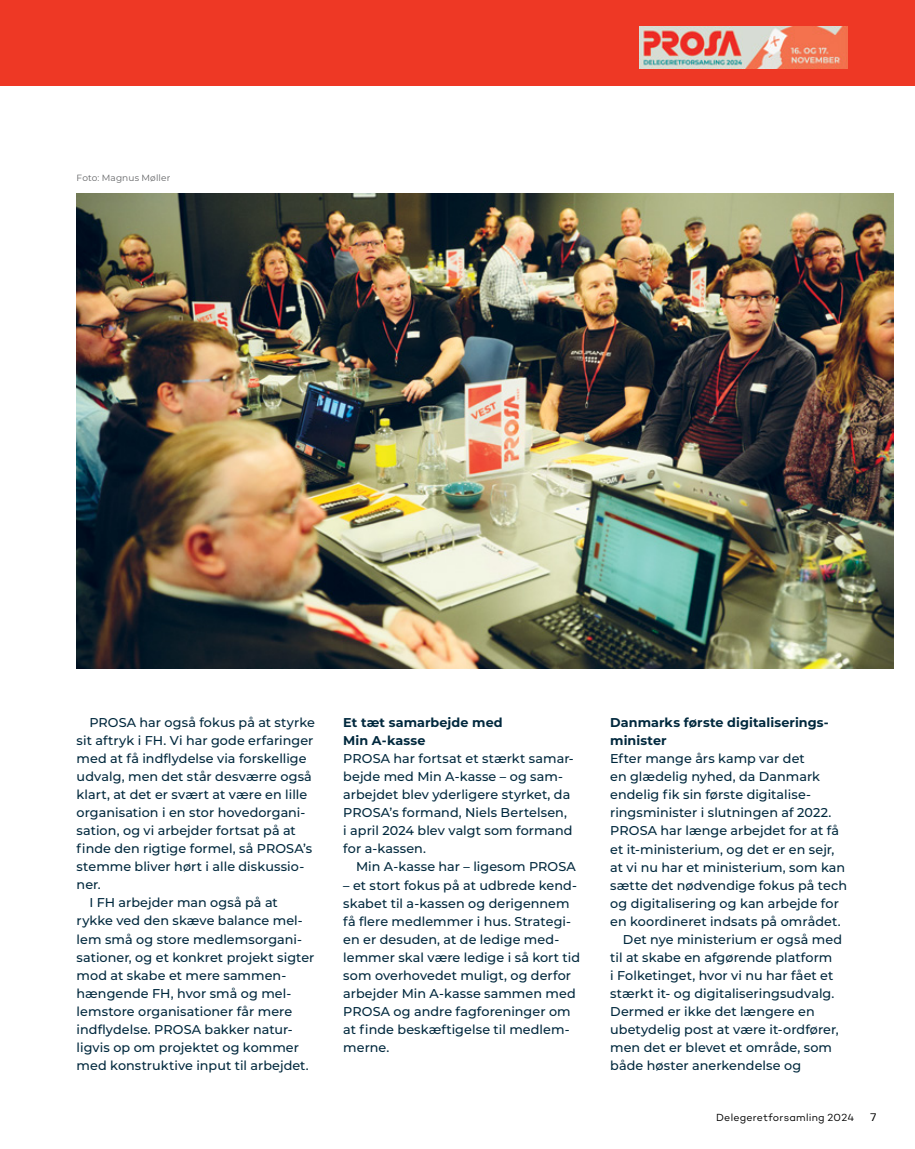
<style>
.page{position:relative;width:915px;height:1149px;background:#fff}
.page>*{position:absolute;margin:0;border:0;box-sizing:border-box;transform-origin:0 0}
.t1{font:500 12.75px/18px "Montserrat";letter-spacing:.005em;color:#00283d}
.t2{font:700 12.75px/18px "Montserrat";letter-spacing:.005em;color:#00283d}
.t3{font:12px "Zetta Sans";color:#000}
.t4{font:10.5px "Campton";letter-spacing:.025em;color:#000}
.t5{font:9px "Montserrat";letter-spacing:.015em;color:#636466}
</style>
<div class="page">
<div style="left:0;top:0;width:914px;height:85px;background:#ee3825"></div>
<img style="left:639px;top:27px;width:207px;height:41px">
<img style="left:77px;top:193px;width:816px;height:475px">
<p class="t5" style="left:77px;top:172px;width:95px">Foto: Magnus Møller</p>
<p class="t1" style="left:89px;top:713px;width:227px">PROSA har også fokus på at styrke</p>
<p class="t1" style="left:77px;top:731px;width:238px">sit aftryk i FH. Vi har gode erfaringer</p>
<p class="t1" style="left:77px;top:749px;width:231px">med at få indflydelse via forskellige</p>
<p class="t1" style="left:77px;top:767px;width:237px">udvalg, men det står desværre også</p>
<p class="t1" style="left:77px;top:785px;width:232px">klart, at det er svært at være en lille</p>
<p class="t1" style="left:77px;top:803px;width:230px">organisation i en stor hovedorgani-</p>
<p class="t1" style="left:77px;top:821px;width:221px">sation, og vi arbejder fortsat på at</p>
<p class="t1" style="left:77px;top:839px;width:237px">finde den rigtige formel, så PROSA’s</p>
<p class="t1" style="left:77px;top:857px;width:229px">stemme bliver hørt i alle diskussio-</p>
<p class="t1" style="left:77px;top:875px;width:26px">ner.</p>
<p class="t1" style="left:89px;top:893px;width:190px">I FH arbejder man også på at</p>
<p class="t1" style="left:77px;top:911px;width:228px">rykke ved den skæve balance mel-</p>
<p class="t1" style="left:77px;top:929px;width:227px">lem små og store medlemsorgani-</p>
<p class="t1" style="left:77px;top:947px;width:239px">sationer, og et konkret projekt sigter</p>
<p class="t1" style="left:77px;top:965px;width:211px">mod at skabe et mere sammen-</p>
<p class="t1" style="left:77px;top:983px;width:216px">hængende FH, hvor små og mel-</p>
<p class="t1" style="left:77px;top:1001px;width:217px">lemstore organisationer får mere</p>
<p class="t1" style="left:77px;top:1019px;width:217px">indflydelse. PROSA bakker natur-</p>
<p class="t1" style="left:77px;top:1037px;width:224px">ligvis op om projektet og kommer</p>
<p class="t1" style="left:77px;top:1055px;width:234px">med konstruktive input til arbejdet.</p>
<p class="t2" style="left:343px;top:713px;width:161px">Et tæt samarbejde med<br>Min A-kasse</p>
<p class="t1" style="left:343px;top:749px;width:232px">PROSA har fortsat et stærkt samar&shy;bejde med Min A-kasse – og sam&shy;arbejdet blev yderligere styrket, da<br>PROSA’s formand, Niels Bertelsen,<br>i april 2024 blev valgt som formand for a-kassen.</p>
<p class="t1" style="left:356px;top:857px;width:221px">Min A-kasse har – ligesom PROSA</p>
<p class="t1" style="left:343px;top:875px;width:238px">– et stort fokus på at udbrede kend&shy;skabet til a-kassen og derigennem få flere medlemmer i hus. Strategi&shy;en er desuden, at de ledige med&shy;lemmer skal være ledige i så kort tid som overhovedet muligt, og derfor arbejder Min A-kasse sammen med<br>PROSA og andre fagforeninger om at finde beskæftigelse til medlem&shy;merne.</p>
<p class="t2" style="left:610px;top:713px;width:219px">Danmarks første digitaliserings&shy;minister</p>
<p class="t1" style="left:610px;top:749px;width:196px">Efter mange års kamp var det</p>
<p class="t1" style="left:610px;top:767px;width:211px">en glædelig nyhed, da Danmark</p>
<p class="t1" style="left:610px;top:785px;width:202px">endelig fik sin første digitalise-</p>
<p class="t1" style="left:610px;top:803px;width:222px">ringsminister i slutningen af 2022.</p>
<p class="t1" style="left:610px;top:821px;width:230px">PROSA har længe arbejdet for at få</p>
<p class="t1" style="left:610px;top:839px;width:225px">et it-ministerium, og det er en sejr,</p>
<p class="t1" style="left:610px;top:857px;width:236px">at vi nu har et ministerium, som kan</p>
<p class="t1" style="left:610px;top:875px;width:238px">sætte det nødvendige fokus på tech</p>
<p class="t1" style="left:610px;top:893px;width:230px">og digitalisering og kan arbejde for</p>
<p class="t1" style="left:610px;top:911px;width:232px">en koordineret indsats på området.</p>
<p class="t1" style="left:622px;top:929px;width:220px">Det nye ministerium er også med</p>
<p class="t1" style="left:610px;top:947px;width:223px">til at skabe en afgørende platform</p>
<p class="t1" style="left:610px;top:965px;width:224px">i Folketinget, hvor vi nu har fået et</p>
<p class="t1" style="left:610px;top:983px;width:226px">stærkt it- og digitaliseringsudvalg.</p>
<p class="t1" style="left:610px;top:1001px;width:206px">Dermed er ikke det længere en</p>
<p class="t1" style="left:610px;top:1019px;width:230px">ubetydelig post at være it-ordfører,</p>
<p class="t1" style="left:610px;top:1037px;width:223px">men det er blevet et område, som</p>
<p class="t1" style="left:610px;top:1055px;width:192px">både høster anerkendelse og</p>
<p class="t4" style="left:715px;top:1110px;width:139px">Delegeretforsamling 2024</p>
<p class="t3" style="left:869px;top:1110px;width:8px">7</p>
</div>
